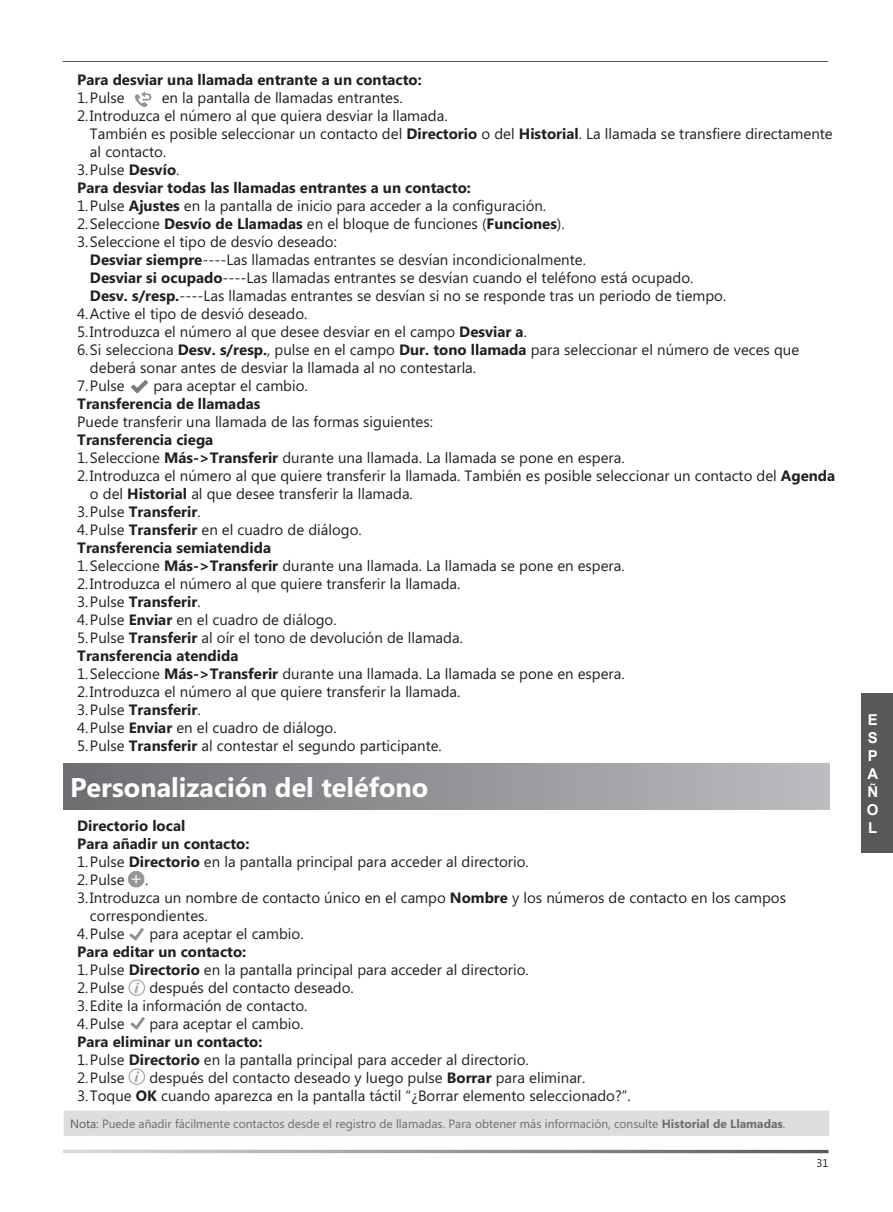
<style>
.page{position:relative;width:893px;height:1212px;background:#fff}
.page>*{position:absolute;margin:0;border:0;box-sizing:border-box;transform-origin:0 0}
.t1{font:700 27px "Microsoft Phags Pa";color:#fff}
.t2{font:15px/18px "Microsoft Phags Pa";color:#231f20}
.t3{font:700 15px/18px "Microsoft Phags Pa";color:#231f20}
.t4{font:700 15px/18px "Arial";color:#fff;text-align:justify}
.t5{font:12px "Microsoft Phags Pa";color:#6c6d70}
.t6{font:11.25px "Microsoft Phags Pa";color:#231f20}
.s1{font-weight:700}
.s2{font-weight:400}
.s3{color:#5c5d5e}
</style>
<div class="page">
<div style="left:861px;top:693px;width:32px;height:160px;background:#57585a"></div>
<div style="left:64px;top:763px;width:765px;height:47px;background:linear-gradient(to right,#6b6d70,#bbbcc0)"></div>
<div style="left:64px;top:1111px;width:765px;height:25px;background:#dcdddf"></div>
<hr style="left:63px;top:61px;width:765px;height:1px;background:#57585a">
<img style="left:131px;top:380px;width:17px;height:14px">
<img style="left:128px;top:871px;width:17px;height:17px">
<img style="left:129px;top:928px;width:15px;height:13px">
<img style="left:129px;top:979px;width:17px;height:17px">
<img style="left:130px;top:1017px;width:15px;height:13px">
<img style="left:129px;top:1068px;width:17px;height:17px">
<img style="left:134px;top:91px;width:18px;height:16px">
<svg style="left:63px;top:1150px;width:765px;height:3px;background:#989a9d"></svg>
<p class="t3" style="left:77px;top:70px;width:346px">Para desviar una llamada entrante a un contacto:</p>
<p class="t2" style="left:77px;top:88px;width:49px">1. Pulse</p>
<p class="t2" style="left:162px;top:88px;width:242px">en la pantalla de llamadas entrantes.</p>
<p class="t2" style="left:90px;top:106px;width:744px;text-indent:-13px">2. Introduzca el número al que quiera desviar la llamada.<br>También es posible seleccionar un contacto del <span class="s1">Directorio</span> o del <span class="s1">Historial</span>. La llamada se transfiere directamente al contacto.</p>
<p class="t3" style="left:77px;top:160px;width:395px"><span class="s2">3. Pulse</span> Desvío<span class="s2">.<br></span>Para desviar todas las llamadas entrantes a un contacto:</p>
<p class="t2" style="left:77px;top:196px;width:470px">1. Pulse <span class="s1">Ajustes</span> en la pantalla de inicio para acceder a la configuración.</p>
<p class="t2" style="left:77px;top:214px;width:489px">2. Seleccione <span class="s1">Desvío de Llamadas</span> en el bloque de funciones (<span class="s1">Funciones</span>).</p>
<p class="t2" style="left:90px;top:232px;width:638px;text-indent:-13px">3. Seleccione el tipo de desvío deseado:<br><span class="s1">Desviar siempre</span>----Las llamadas entrantes se desvían incondicionalmente.<br><span class="s1">Desviar si ocupado</span>----Las llamadas entrantes se desvían cuando el teléfono está ocupado.<br><span class="s1">Desv. s/resp.</span>----Las llamadas entrantes se desvían si no se responde tras un periodo de tiempo.</p>
<p class="t2" style="left:77px;top:304px;width:232px">4. Active el tipo de desvió deseado.</p>
<p class="t2" style="left:77px;top:322px;width:451px">5. Introduzca el número al que desee desviar en el campo <span class="s1">Desviar a</span>.</p>
<p class="t2" style="left:90px;top:340px;width:711px;text-indent:-13px">6. Si selecciona <span class="s1">Desv. s/resp.</span>, pulse en el campo <span class="s1">Dur. tono llamada</span> para seleccionar el número de veces que deberá sonar antes de desviar la llamada al no contestarla.</p>
<p class="t2" style="left:77px;top:376px;width:49px">7. Pulse</p>
<p class="t2" style="left:153px;top:376px;width:156px">para aceptar el cambio.</p>
<p class="t3" style="left:77px;top:394px;width:185px">Transferencia de llamadas</p>
<p class="t2" style="left:77px;top:412px;width:357px">Puede transferir una llamada de las formas siguientes:</p>
<p class="t3" style="left:77px;top:430px;width:138px">Transferencia ciega</p>
<p class="t2" style="left:77px;top:448px;width:549px">1. Seleccione <span class="s1">Más-&gt;Transferir</span> durante una llamada. La llamada se pone en espera.</p>
<p class="t2" style="left:90px;top:466px;width:747px;text-indent:-13px">2. Introduzca el número al que quiere transferir la llamada. También es posible seleccionar un contacto del <span class="s1">Agenda </span>o del <span class="s1">Historial</span> al que desee transferir la llamada.</p>
<p class="t3" style="left:77px;top:502px;width:125px"><span class="s2">3. Pulse</span> Transferir<span class="s2">.</span></p>
<p class="t3" style="left:77px;top:520px;width:286px"><span class="s2">4. Pulse</span> Transferir <span class="s2">en el cuadro de diálogo.<br></span>Transferencia semiatendida</p>
<p class="t2" style="left:77px;top:556px;width:549px">1. Seleccione <span class="s1">Más-&gt;Transferir</span> durante una llamada. La llamada se pone en espera.</p>
<p class="t2" style="left:77px;top:574px;width:385px">2. Introduzca el número al que quiere transferir la llamada.</p>
<p class="t3" style="left:77px;top:592px;width:125px"><span class="s2">3. Pulse</span> Transferir<span class="s2">.</span></p>
<p class="t2" style="left:77px;top:610px;width:261px">4. Pulse <span class="s1">Enviar</span> en el cuadro de diálogo.</p>
<p class="t2" style="left:77px;top:628px;width:387px">5. Pulse <span class="s1">Transferir</span> al oír el tono de devolución de llamada.<br><span class="s1">Transferencia atendida</span></p>
<p class="t2" style="left:77px;top:664px;width:549px">1. Seleccione <span class="s1">Más-&gt;Transferir</span> durante una llamada. La llamada se pone en espera.</p>
<p class="t2" style="left:77px;top:682px;width:385px">2. Introduzca el número al que quiere transferir la llamada.</p>
<p class="t3" style="left:77px;top:700px;width:125px"><span class="s2">3. Pulse</span> Transferir<span class="s2">.</span></p>
<p class="t2" style="left:77px;top:718px;width:261px">4. Pulse <span class="s1">Enviar</span> en el cuadro de diálogo.</p>
<p class="t2" style="left:77px;top:736px;width:366px">5. Pulse <span class="s1">Transferir</span> al contestar el segundo participante.</p>
<h1 class="t1" style="left:70px;top:768px;width:360px">Personalización del teléfono</h1>
<p class="t4" style="left:867px;top:711px;width:13px">E S P A Ñ O</p>
<p class="t3" style="left:77px;top:815px;width:110px">Directorio local</p>
<p class="t4" style="left:868px;top:819px;width:11px">L</p>
<p class="t3" style="left:77px;top:833px;width:174px">Para añadir un contacto:</p>
<p class="t2" style="left:77px;top:852px;width:453px">1. Pulse <span class="s1">Directorio</span> en la pantalla principal para acceder al directorio.</p>
<p class="t2" style="left:77px;top:870px;width:49px">2. Pulse</p>
<p class="t2" style="left:145px;top:870px;width:5px">.</p>
<p class="t2" style="left:90px;top:888px;width:698px;text-indent:-13px">3. Introduzca un nombre de contacto único en el campo <span class="s1">Nombre</span> y los números de contacto en los campos correspondientes.</p>
<p class="t2" style="left:77px;top:924px;width:49px">4. Pulse</p>
<p class="t2" style="left:149px;top:924px;width:156px">para aceptar el cambio.</p>
<p class="t3" style="left:77px;top:941px;width:171px">Para editar un contacto:</p>
<p class="t2" style="left:77px;top:960px;width:453px">1. Pulse <span class="s1">Directorio</span> en la pantalla principal para acceder al directorio.</p>
<p class="t2" style="left:77px;top:978px;width:49px">2. Pulse</p>
<p class="t2" style="left:149px;top:978px;width:206px">después del contacto deseado.</p>
<p class="t2" style="left:77px;top:996px;width:232px">3. Edite la información de contacto.</p>
<p class="t2" style="left:77px;top:1014px;width:49px">4. Pulse</p>
<p class="t2" style="left:149px;top:1014px;width:156px">para aceptar el cambio.</p>
<p class="t3" style="left:77px;top:1031px;width:187px">Para eliminar un contacto:</p>
<p class="t2" style="left:77px;top:1050px;width:453px">1. Pulse <span class="s1">Directorio</span> en la pantalla principal para acceder al directorio.</p>
<p class="t2" style="left:77px;top:1068px;width:49px">2. Pulse</p>
<p class="t2" style="left:149px;top:1068px;width:438px">después del contacto deseado y luego pulse <span class="s1">Borrar</span> para eliminar.</p>
<p class="t2" style="left:77px;top:1086px;width:555px">3. Toque <span class="s1">OK</span> cuando aparezca en la pantalla táctil “¿Borrar elemento seleccionado?”.</p>
<p class="t5" style="left:70px;top:1115px;width:717px"><span class="s3">Nota:</span> Puede añadir fácilmente contactos desde el registro de llamadas. Para obtener más información, consulte <span class="s1">Historial de Llamadas</span>.</p>
<p class="t6" style="left:816px;top:1155px;width:14px">31</p>
</div>
